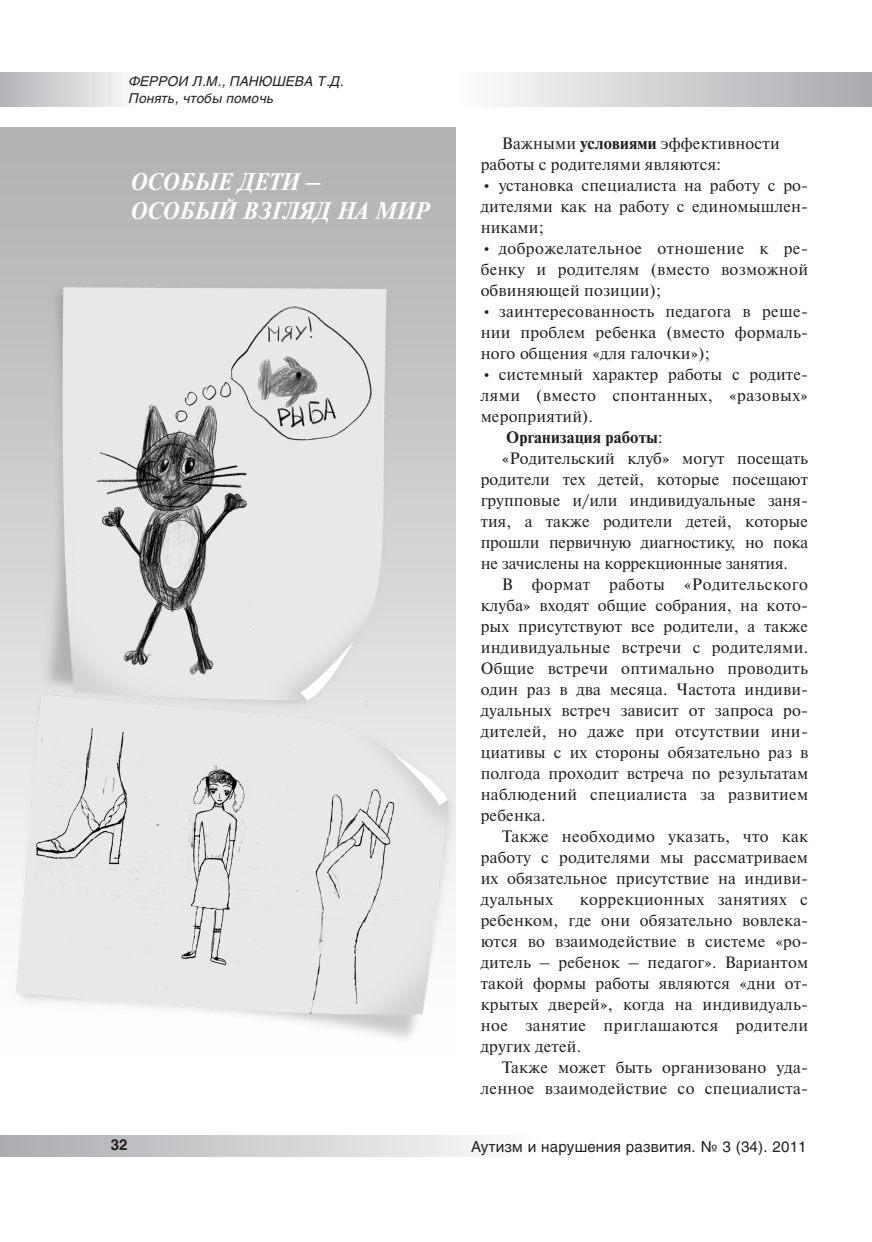
<style>
.page{position:relative;width:872px;height:1242px;background:#fff}
.page>*{position:absolute;margin:0;border:0;box-sizing:border-box;transform-origin:0 0}
.t1{font:italic 700 24px/28.8px "Newton C";color:#fff}
.t2{font:16.5px/21px "Newton C";letter-spacing:.01em;color:#231f20;text-align:justify}
.t3{font:16.5px "Newton C";letter-spacing:-.01em;color:#231f20}
.t4{font:16.5px "Newton C";letter-spacing:.03em;color:#231f20}
.t5{font:16.5px "Newton C";letter-spacing:.035em;color:#231f20}
.t6{font:700 16.5px "Newton C";letter-spacing:.01em;color:#231f20}
.t7{font:15px "Helios";letter-spacing:.01em;color:#231f20}
.t8{font:700 15px "Helios";color:#231f20}
.t9{font:italic 13.5px/16.2px "Helios";letter-spacing:.01em;color:#231f20}
.s1{font-weight:700}
.s2{font-weight:400}
</style>
<div class="page">
<div style="left:455px;top:72px;width:417px;height:34px;background:linear-gradient(to right,#fdfdfe,#a8a9ad)"></div>
<div style="left:0;top:72px;width:140px;height:34px;background:linear-gradient(to right,#b2b3b6,#fbfbfc)"></div>
<div style="left:0;top:1135px;width:540px;height:22px;background:linear-gradient(to right,#aaabaf,#fcfcfd)"></div>
<img style="left:0;top:128px;width:455px;height:911px">
<p class="t9" style="left:129px;top:73px;width:216px">ФЕРРОИ Л.М., ПАНЮШЕВА Т.Д.<br>Понять, чтобы помочь</p>
<h1 class="t1" style="left:129px;top:168px;width:301px">ОСОБЫЕ ДЕТИ –<br>ОСОБЫЙ ВЗГЛЯД НА МИР</h1>
<p class="t2" style="left:480px;top:132px;width:300px;text-indent:21px">Важными <span class="s1">условиями</span> эффективности работы с родителями являются:</p>
<p class="t2" style="left:480px;top:174px;width:329px">• установка специалиста на работу с ро&shy;дителями как на работу с единомышлен&shy;никами;</p>
<p class="t2" style="left:480px;top:237px;width:329px">• доброжелательное отношение к ре&shy;бенку и родителям (вместо возможной обвиняющей позиции);</p>
<p class="t2" style="left:480px;top:301px;width:329px">• заинтересованность педагога в реше&shy;нии проблем ребенка (вместо формаль&shy;ного общения «для галочки»);</p>
<p class="t2" style="left:480px;top:364px;width:329px">• системный характер работы с родите-</p>
<p class="t4" style="left:480px;top:386px;width:329px">лями (вместо спонтанных, «разовых»</p>
<p class="t2" style="left:480px;top:406px;width:114px">мероприятий).</p>
<p class="t6" style="left:506px;top:428px;width:158px">Организация работы<span class="s2">:</span></p>
<p class="t2" style="left:502px;top:448px;width:307px">«Родительский клуб» могут посещать</p>
<p class="t2" style="left:480px;top:469px;width:329px">родители тех детей, которые посещают</p>
<p class="t2" style="left:480px;top:490px;width:329px">групповые и/или индивидуальные заня-</p>
<p class="t2" style="left:480px;top:511px;width:329px">тия, а также родители детей, которые</p>
<p class="t2" style="left:480px;top:532px;width:329px">прошли первичную диагностику, но пока</p>
<p class="t3" style="left:480px;top:554px;width:309px">не зачислены на коррекционные занятия.</p>
<p class="t5" style="left:502px;top:575px;width:308px">В формат работы «Родительского</p>
<p class="t2" style="left:480px;top:595px;width:329px">клуба» входят общие собрания, на кото-</p>
<p class="t2" style="left:480px;top:616px;width:329px">рых присутствуют все родители, а также</p>
<p class="t2" style="left:480px;top:637px;width:329px">индивидуальные встречи с родителями.</p>
<p class="t2" style="left:480px;top:658px;width:329px">Общие встречи оптимально проводить</p>
<p class="t2" style="left:480px;top:679px;width:329px">один раз в два месяца. Частота индиви-</p>
<p class="t2" style="left:480px;top:700px;width:329px">дуальных встреч зависит от запроса ро-</p>
<p class="t2" style="left:480px;top:721px;width:329px">дителей, но даже при отсутствии ини-</p>
<p class="t2" style="left:480px;top:742px;width:329px">циативы с их стороны обязательно раз в</p>
<p class="t2" style="left:480px;top:763px;width:329px">полгода проходит встреча по результатам</p>
<p class="t2" style="left:480px;top:784px;width:329px">наблюдений специалиста за развитием</p>
<p class="t2" style="left:480px;top:805px;width:66px">ребенка.</p>
<p class="t2" style="left:502px;top:826px;width:308px">Также необходимо указать, что как</p>
<p class="t2" style="left:480px;top:847px;width:329px">работу с родителями мы рассматриваем</p>
<p class="t2" style="left:480px;top:868px;width:329px">их обязательное присутствие на индиви-</p>
<p class="t2" style="left:480px;top:889px;width:74px">дуальных</p>
<p class="t2" style="left:480px;top:889px;width:329px;text-indent:99px">коррекционных занятиях с ребенком, где они обязательно вовлека&shy;ются во взаимодействие в системе «ро&shy;дитель – ребенок – педагог». Вариантом такой формы работы являются «дни от&shy;крытых дверей», когда на индивидуаль&shy;ное занятие приглашаются родители других детей.</p>
<p class="t2" style="left:480px;top:1057px;width:329px;text-align:right">Также может быть организовано уда&shy;ленное взаимодействие со специалиста-</p>
<p class="t8" style="left:111px;top:1136px;width:18px">32</p>
<p class="t7" style="left:471px;top:1137px;width:337px">Аутизм и нарушения развития. № 3 (34). 2011</p>
</div>
